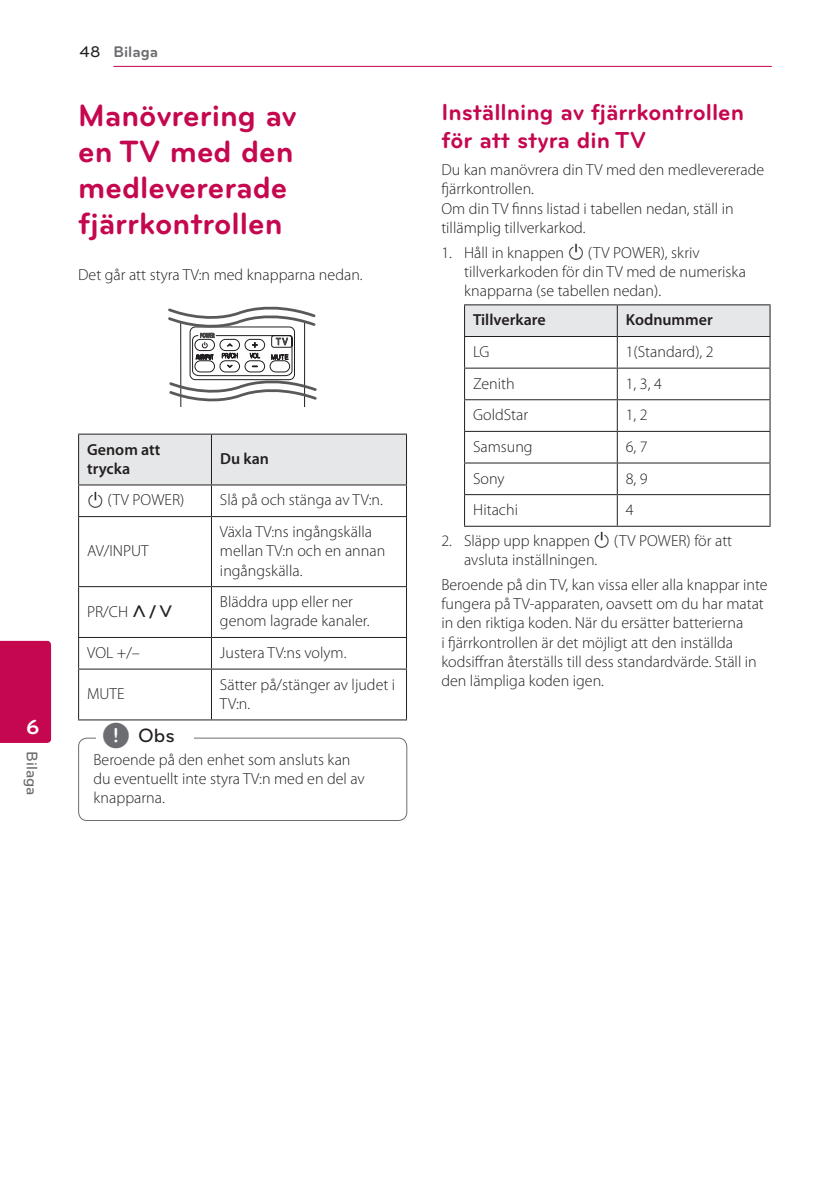
<style>
.page{position:relative;width:840px;height:1191px;background:#fff}
.page>*{position:absolute;margin:0;border:0;box-sizing:border-box;transform-origin:0 0}
.Title_1{font:700 32px/36px "Bryant LG";color:#c50750}
.Title_2{font:700 24px/28px "Bryant LG";color:#c50750}
.t1{font:700 21px "Bryant LG";color:#fff}
.t2{font:500 20px "Bryant LG";color:#231f20}
.Content_text_Light{font:300 16px/19.2px "Myriad Pro";color:#231f20}
.Content_text_Num{font:300 16px/19.2px "Myriad Pro";color:#231f20}
.Content_text_Light-2{font:600 16px/19.2px "Myriad Pro";color:#231f20}
.Chapter_Title_Top_L{font:700 16px "Bryant LG";color:#6c6d70}
.Chapter_Title_Side{font:500 16px "Bryant LG";color:#6c6d70}
.Page_No_left{font:500 16px "Bryant LG";color:#231f20}
.s1{font-family:"UPSYS Common";font-weight:400}
.s2{font-family:"UPSYS Common";font-weight:400;font-size:30px;color:#6c6d70}
</style>
<div class="page">
<hr style="left:113px;top:66px;width:658px;height:1px;background:#c50750">
<div style="left:0;top:641px;width:51px;height:102px;background:#c50750"></div>
<svg style="left:168px;top:306px;width:149px;height:100px"></svg>
<div style="left:79px;top:434px;width:327px;height:50px;background:#e6e7e9"></div>
<hr style="left:78px;top:433px;width:133px;height:1px;background:#231f20">
<hr style="left:78px;top:434px;width:1px;height:50px;background:#231f20">
<hr style="left:211px;top:433px;width:196px;height:1px;background:#231f20">
<hr style="left:211px;top:434px;width:1px;height:50px;background:#231f20">
<hr style="left:406px;top:434px;width:1px;height:50px;background:#231f20">
<hr style="left:78px;top:484px;width:133px;height:1px;background:#231f20">
<hr style="left:78px;top:485px;width:1px;height:31px;background:#231f20">
<hr style="left:211px;top:484px;width:196px;height:1px;background:#231f20">
<hr style="left:211px;top:485px;width:1px;height:31px;background:#231f20">
<hr style="left:406px;top:485px;width:1px;height:31px;background:#231f20">
<hr style="left:78px;top:516px;width:133px;height:1px;background:#231f20">
<hr style="left:78px;top:517px;width:1px;height:69px;background:#231f20">
<hr style="left:211px;top:516px;width:196px;height:1px;background:#231f20">
<hr style="left:211px;top:517px;width:1px;height:69px;background:#231f20">
<hr style="left:406px;top:517px;width:1px;height:69px;background:#231f20">
<hr style="left:78px;top:586px;width:133px;height:1px;background:#231f20">
<hr style="left:78px;top:587px;width:1px;height:50px;background:#231f20">
<hr style="left:211px;top:586px;width:196px;height:1px;background:#231f20">
<hr style="left:211px;top:587px;width:1px;height:50px;background:#231f20">
<hr style="left:406px;top:587px;width:1px;height:50px;background:#231f20">
<hr style="left:78px;top:637px;width:133px;height:1px;background:#231f20">
<hr style="left:78px;top:638px;width:1px;height:30px;background:#231f20">
<hr style="left:211px;top:637px;width:196px;height:1px;background:#231f20">
<hr style="left:211px;top:638px;width:1px;height:30px;background:#231f20">
<hr style="left:406px;top:638px;width:1px;height:30px;background:#231f20">
<hr style="left:78px;top:668px;width:133px;height:1px;background:#231f20">
<hr style="left:78px;top:669px;width:1px;height:50px;background:#231f20">
<hr style="left:211px;top:668px;width:196px;height:1px;background:#231f20">
<hr style="left:211px;top:669px;width:1px;height:50px;background:#231f20">
<hr style="left:406px;top:669px;width:1px;height:50px;background:#231f20">
<hr style="left:78px;top:719px;width:133px;height:1px;background:#231f20">
<hr style="left:211px;top:719px;width:196px;height:1px;background:#231f20">
<div style="left:78px;top:737px;width:329px;height:84px;border:1px solid #6c6d70;border-radius:9px"></div>
<div style="left:96px;top:732px;width:97px;height:19px;background:#fff"></div>
<div style="left:465px;top:305px;width:304px;height:31px;background:#e6e7e9"></div>
<hr style="left:464px;top:304px;width:153px;height:1px;background:#231f20">
<hr style="left:464px;top:305px;width:1px;height:31px;background:#231f20">
<hr style="left:617px;top:304px;width:153px;height:1px;background:#231f20">
<hr style="left:616px;top:305px;width:1px;height:31px;background:#231f20">
<hr style="left:769px;top:305px;width:1px;height:31px;background:#231f20">
<hr style="left:464px;top:336px;width:153px;height:1px;background:#231f20">
<hr style="left:464px;top:337px;width:1px;height:30px;background:#231f20">
<hr style="left:617px;top:336px;width:153px;height:1px;background:#231f20">
<hr style="left:616px;top:337px;width:1px;height:30px;background:#231f20">
<hr style="left:769px;top:337px;width:1px;height:30px;background:#231f20">
<hr style="left:464px;top:367px;width:153px;height:1px;background:#231f20">
<hr style="left:464px;top:368px;width:1px;height:31px;background:#231f20">
<hr style="left:617px;top:367px;width:153px;height:1px;background:#231f20">
<hr style="left:616px;top:368px;width:1px;height:31px;background:#231f20">
<hr style="left:769px;top:368px;width:1px;height:31px;background:#231f20">
<hr style="left:464px;top:399px;width:153px;height:1px;background:#231f20">
<hr style="left:464px;top:400px;width:1px;height:31px;background:#231f20">
<hr style="left:617px;top:399px;width:153px;height:1px;background:#231f20">
<hr style="left:616px;top:400px;width:1px;height:31px;background:#231f20">
<hr style="left:769px;top:400px;width:1px;height:31px;background:#231f20">
<hr style="left:464px;top:431px;width:153px;height:1px;background:#231f20">
<hr style="left:464px;top:432px;width:1px;height:30px;background:#231f20">
<hr style="left:617px;top:431px;width:153px;height:1px;background:#231f20">
<hr style="left:616px;top:432px;width:1px;height:30px;background:#231f20">
<hr style="left:769px;top:432px;width:1px;height:30px;background:#231f20">
<hr style="left:464px;top:462px;width:153px;height:1px;background:#231f20">
<hr style="left:464px;top:463px;width:1px;height:31px;background:#231f20">
<hr style="left:617px;top:462px;width:153px;height:1px;background:#231f20">
<hr style="left:616px;top:463px;width:1px;height:31px;background:#231f20">
<hr style="left:769px;top:463px;width:1px;height:31px;background:#231f20">
<hr style="left:464px;top:494px;width:153px;height:1px;background:#231f20">
<hr style="left:464px;top:495px;width:1px;height:31px;background:#231f20">
<hr style="left:617px;top:494px;width:153px;height:1px;background:#231f20">
<hr style="left:616px;top:495px;width:1px;height:31px;background:#231f20">
<hr style="left:769px;top:495px;width:1px;height:31px;background:#231f20">
<hr style="left:464px;top:526px;width:153px;height:1px;background:#231f20">
<hr style="left:617px;top:526px;width:153px;height:1px;background:#231f20">
<p class="Page_No_left" style="left:79px;top:42px;width:23px">48</p>
<p class="Chapter_Title_Top_L" style="left:113px;top:42px;width:46px">Bilaga</p>
<p class="Title_1" style="left:78px;top:97px;width:220px">Manövrering av en TV med den medlevererade fjärrkontrollen</p>
<p class="Content_text_Light" style="left:78px;top:264px;width:286px">Det går att styra TV:n med knapparna nedan.</p>
<p class="t1" style="left:26px;top:714px;width:15px">6</p>
<p class="Chapter_Title_Side" style="left:42px;top:751px;width:46px;rotate:90deg">Bilaga</p>
<p class="Content_text_Light-2" style="left:87px;top:439px;width:75px">Genom att trycka</p>
<p class="Content_text_Light-2" style="left:220px;top:449px;width:51px">Du kan</p>
<p class="Content_text_Light" style="left:87px;top:490px;width:99px"><span class="s1">1</span> (TV POWER)</p>
<p class="Content_text_Light" style="left:220px;top:490px;width:164px">Slå på och stänga av TV:n.</p>
<p class="Content_text_Light" style="left:87px;top:541px;width:63px">AV/INPUT</p>
<p class="Content_text_Light" style="left:220px;top:522px;width:167px">Växla TV:ns ingångskälla mellan TV:n och en annan ingångskälla.</p>
<p class="Content_text_Light" style="left:87px;top:601px;width:88px">PR/CH <span class="s1">W/S</span></p>
<p class="Content_text_Light" style="left:220px;top:592px;width:151px">Bläddra upp eller ner genom lagrade kanaler.</p>
<p class="Content_text_Light" style="left:87px;top:643px;width:54px">VOL +/–</p>
<p class="Content_text_Light" style="left:220px;top:643px;width:128px">Justera TV:ns volym.</p>
<p class="Content_text_Light" style="left:87px;top:684px;width:39px">MUTE</p>
<p class="Content_text_Light" style="left:220px;top:674px;width:177px">Sätter på/stänger av ljudet i<br>TV:n.</p>
<p class="t2" style="left:102px;top:723px;width:74px"><span class="s2">,</span> Obs</p>
<p class="Content_text_Light" style="left:93px;top:749px;width:273px">Beroende på den enhet som ansluts kan du eventuellt inte styra TV:n med en del av knapparna.</p>
<p class="Title_2" style="left:441px;top:98px;width:304px">Inställning av fjärrkontrollen för att styra din TV</p>
<p class="Content_text_Light" style="left:441px;top:160px;width:324px">Du kan manövrera din TV med den medlevererade fjärrkontrollen.<br>Om din TV finns listad i tabellen nedan, ställ in tillämplig tillverkarkod.</p>
<p class="Content_text_Num" style="left:464px;top:243px;width:283px;text-indent:-23px">1. Håll in knappen <span class="s1">1</span> (TV POWER), skriv tillverkarkoden för din TV med de numeriska knapparna (se tabellen nedan).</p>
<p class="Content_text_Light-2" style="left:473px;top:310px;width:74px">Tillverkare</p>
<p class="Content_text_Light-2" style="left:625px;top:310px;width:88px">Kodnummer</p>
<p class="Content_text_Light" style="left:473px;top:342px;width:18px">LG</p>
<p class="Content_text_Light" style="left:625px;top:342px;width:89px">1(Standard), 2</p>
<p class="Content_text_Light" style="left:473px;top:373px;width:43px">Zenith</p>
<p class="Content_text_Light" style="left:625px;top:373px;width:37px">1,3,4</p>
<p class="Content_text_Light" style="left:473px;top:405px;width:57px">GoldStar</p>
<p class="Content_text_Light" style="left:625px;top:405px;width:23px">1,2</p>
<p class="Content_text_Light" style="left:473px;top:437px;width:61px">Samsung</p>
<p class="Content_text_Light" style="left:625px;top:437px;width:23px">6,7</p>
<p class="Content_text_Light" style="left:473px;top:468px;width:33px">Sony</p>
<p class="Content_text_Light" style="left:625px;top:468px;width:23px">8,9</p>
<p class="Content_text_Light" style="left:473px;top:500px;width:46px">Hitachi</p>
<p class="Content_text_Light" style="left:625px;top:500px;width:9px">4</p>
<p class="Content_text_Num" style="left:464px;top:531px;width:269px;text-indent:-23px">2. Släpp upp knappen <span class="s1">1</span> (TV POWER) för att avsluta inställningen.</p>
<p class="Content_text_Light" style="left:441px;top:575px;width:327px">Beroende på din TV, kan vissa eller alla knappar inte fungera på TV-apparaten, oavsett om du har matat in den riktiga koden. När du ersätter batterierna<br>i fjärrkontrollen är det möjligt att den inställda kodsiffran återställs till dess standardvärde. Ställ in den lämpliga koden igen.</p>
</div>
